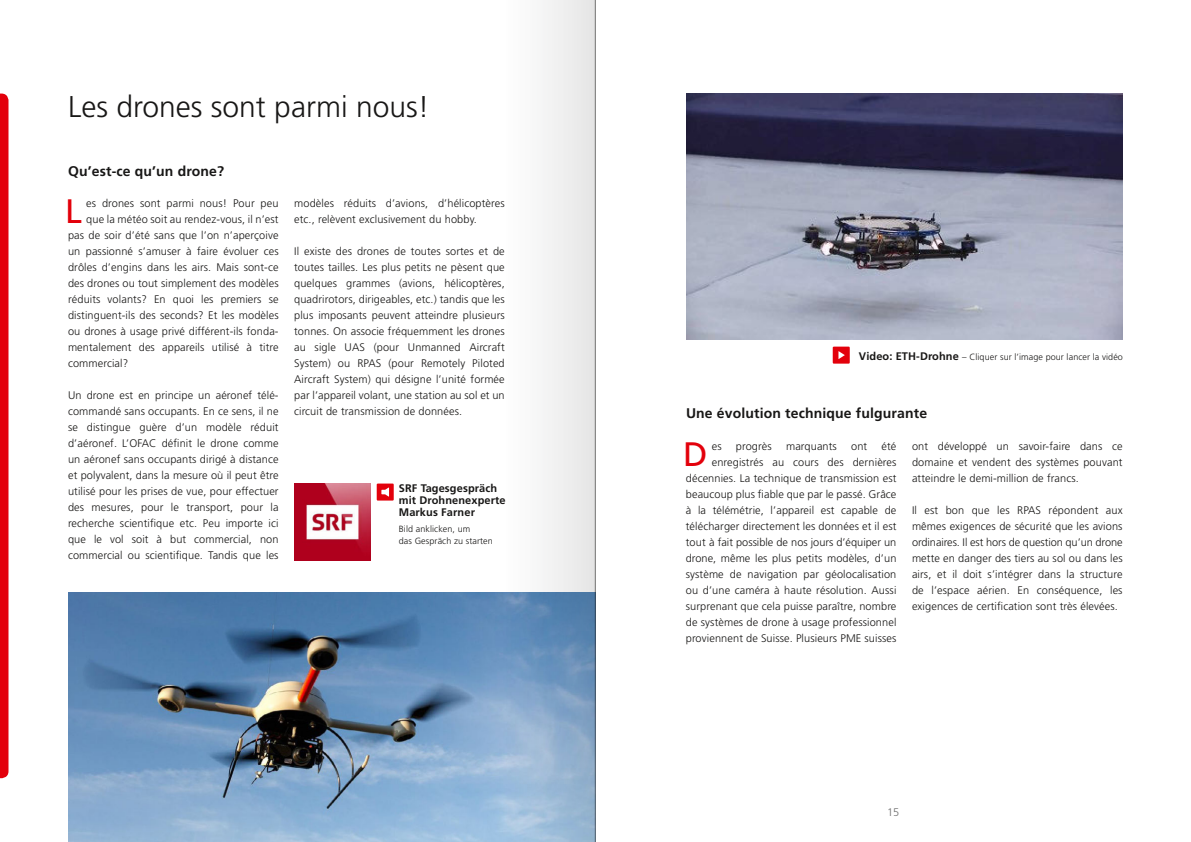
<style>
.page{position:relative;width:1191px;height:842px;background:#fff}
.page>*{position:absolute;margin:0;border:0;box-sizing:border-box;transform-origin:0 0}
.t1{font:33.9px "Frutiger";color:#e3000b}
.t2{font:300 30px "Frutiger";color:#181716}
.t3{font:700 14px "Frutiger";letter-spacing:.01em;color:#181716}
.t4{font:300 11px/16px "Frutiger";letter-spacing:.01em;color:#181716;text-align:justify}
.t5{font:700 11px/12px "Frutiger";letter-spacing:.01em;color:#181716}
.t6{font:300 11px "Frutiger";color:#6e6e6e}
.t7{font:300 9px/12px "Frutiger";letter-spacing:.01em;color:#181716}
.s1{font-weight:700;font-size:11px}
</style>
<div class="page">
<svg style="left:0;top:94px;width:9px;height:684px;background:#e40e19"></svg>
<img style="left:68px;top:593px;width:436px;height:249px">
<svg style="left:504px;top:0;width:91px;height:842px"></svg>
<hr style="left:595px;top:0;width:1px;height:842px;background:#181716">
<div style="left:377px;top:484px;width:17px;height:17px;background:#e3000b"></div>
<svg style="left:381px;top:487px;width:8px;height:10px"></svg>
<div style="left:832px;top:347px;width:17px;height:17px;background:#e3000b"></div>
<svg style="left:838px;top:351px;width:7px;height:8px"></svg>
<img style="left:686px;top:94px;width:437px;height:245px">
<img style="left:294px;top:484px;width:77px;height:76px">
<h2 class="t2" style="left:68px;top:91px;width:363px">Les drones sont parmi nous!</h2>
<p class="t3" style="left:68px;top:163px;width:157px">Qu’est-ce qu’un drone?</p>
<h1 class="t1" style="left:65px;top:191px;width:18px">L</h1>
<p class="t4" style="left:86px;top:195px;width:194px">es drones sont parmi nous! Pour peu</p>
<p class="t4" style="left:86px;top:211px;width:194px">que la météo soit au rendez-vous, il n’est</p>
<p class="t4" style="left:68px;top:227px;width:212px">pas de soir d’été sans que l’on n’aperçoive</p>
<p class="t4" style="left:68px;top:243px;width:212px">un passionné s’amuser à faire évoluer ces</p>
<p class="t4" style="left:68px;top:259px;width:212px">drôles d’engins dans les airs. Mais sont-ce</p>
<p class="t4" style="left:68px;top:275px;width:212px">des drones ou tout simplement des modèles</p>
<p class="t4" style="left:68px;top:291px;width:212px">réduits volants? En quoi les premiers se</p>
<p class="t4" style="left:68px;top:307px;width:212px">distinguent-ils des seconds? Et les modèles</p>
<p class="t4" style="left:68px;top:323px;width:212px">ou drones à usage privé différent-ils fonda-</p>
<p class="t4" style="left:68px;top:339px;width:212px">mentalement des appareils utilisé à titre</p>
<p class="t4" style="left:68px;top:355px;width:62px">commercial?</p>
<p class="t4" style="left:68px;top:387px;width:212px">Un drone est en principe un aéronef télé&shy;commandé sans occupants. En ce sens, il ne se distingue guère d’un modèle réduit d’aéronef. L’OFAC définit le drone comme un aéronef sans occupants dirigé à distance et polyvalent, dans la mesure où il peut être utilisé pour les prises de vue, pour effectuer des mesures, pour le transport, pour la recherche scientifique etc. Peu importe ici que le vol soit à but commercial, non commercial ou scientifique. Tandis que les</p>
<p class="t4" style="left:294px;top:195px;width:212px">modèles réduits d’avions, d’hélicoptères etc., relèvent exclusive ment du hobby.</p>
<p class="t4" style="left:294px;top:243px;width:212px">Il existe des drones de toutes sortes et de toutes tailles. Les plus petits ne pèsent que quelques grammes (avions, hélicoptères, quadrirotors, dirige ables, etc.) tandis que les plus imposants peuvent atteindre plusieurs tonnes. On associe fréquemment les drones au sigle UAS (pour Unmanned Aircraft System) ou RPAS (pour Remotely Piloted Aircraft System) qui désigne l’unité formée par l’appareil volant, une station au sol et un circuit de transmission de données.</p>
<p class="t5" style="left:399px;top:482px;width:108px">SRF Tagesgespräch mit Drohnenexperte<br>Markus Farner</p>
<p class="t7" style="left:399px;top:523px;width:95px">Bild anklicken, um<br>das Gespräch zu starten</p>
<p class="t7" style="left:858px;top:351px;width:266px"><span class="s1">Video: ETH-Drohne</span> – Cliquer sur l’image pour lancer la vidéo</p>
<p class="t3" style="left:686px;top:406px;width:243px">Une évolution technique fulgurante</p>
<p class="t4" style="left:686px;top:438px;width:212px;text-align:right">été<br>enregistrés au cours des dernières décennies. La technique de transmission est beaucoup plus fiable que par le passé. Grâce à la télémétrie, l’appareil est capable de télécharger directement les données et il est tout à fait possible de nos jours d’équiper un drone, même les plus petits modèles, d’un système de navigation par géolocalisation ou d’une caméra à haute résolution. Aussi surprenant que cela puisse paraître, nombre de systèmes de drone à usage professionnel proviennent de Suisse. Plusieurs PME suisses</p>
<p class="t4" style="left:912px;top:438px;width:212px">ont développé un savoir-faire dans ce domaine et vendent des systèmes pouvant atteindre le demi-million de francs.</p>
<h1 class="t1" style="left:683px;top:434px;width:26px">D</h1>
<p class="t4" style="left:712px;top:438px;width:11px">es</p>
<p class="t4" style="left:736px;top:438px;width:37px">progrès</p>
<p class="t4" style="left:786px;top:438px;width:52px">marquants</p>
<p class="t4" style="left:851px;top:438px;width:18px">ont</p>
<p class="t4" style="left:912px;top:502px;width:212px">Il est bon que les RPAS répondent aux mêmes exigences de sécurité que les avions ordinaires. Il est hors de question qu’un drone mette en danger des tiers au sol ou dans les airs, et il doit s’intégrer dans la structure de l’espace aérien. En conséquence, les exigences de certification sont très élevées.</p>
<p class="t6" style="left:887px;top:806px;width:14px">15</p>
</div>
